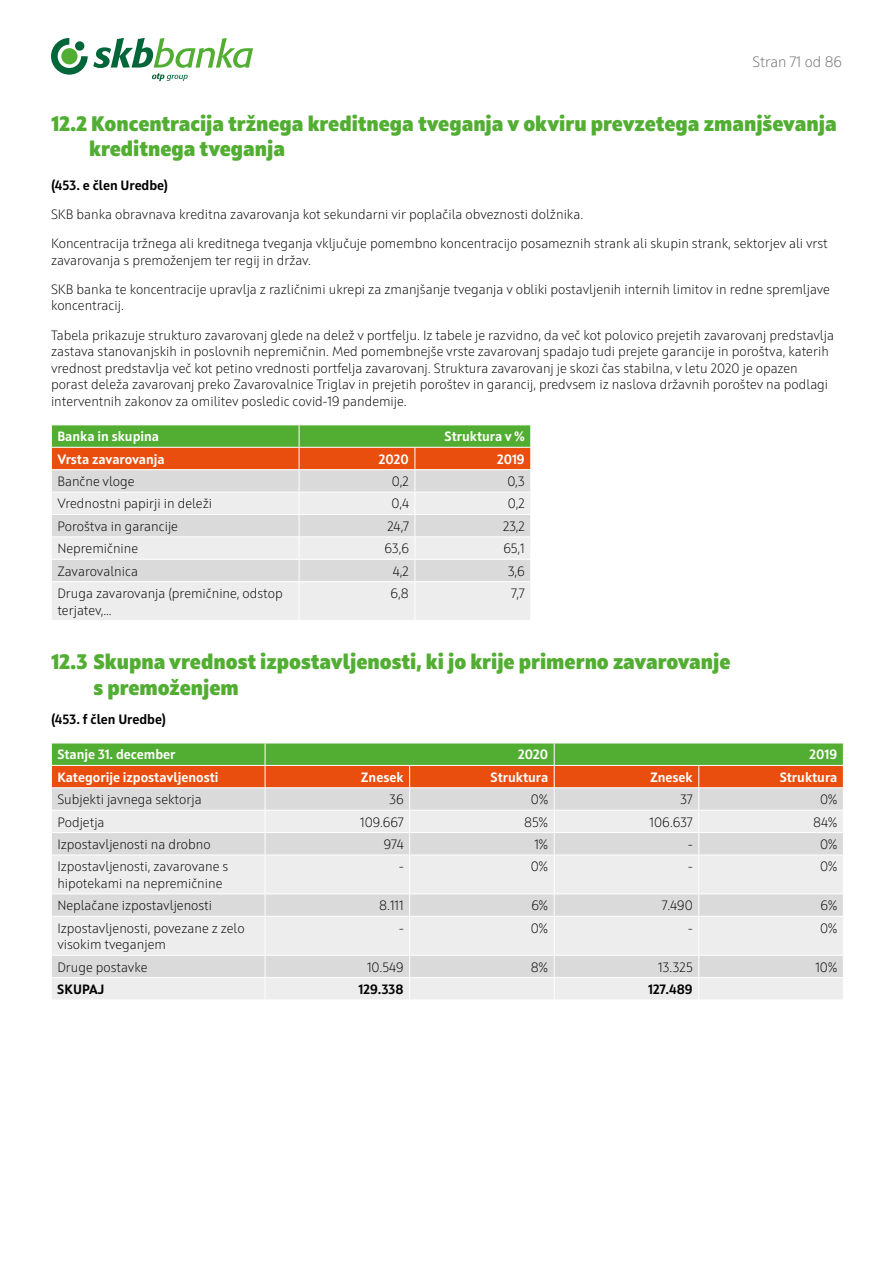
<style>
.page{position:relative;width:893px;height:1263px;background:#fff}
.page>*{position:absolute;margin:0;border:0;box-sizing:border-box;transform-origin:0 0}
.t1{font:800 21px/25.2px "Squad";color:#52ae32}
.t2{font:300 15px "Squad";color:#706f6f}
.t3{font:300 13.5px/16.5px "Squad";color:#000}
.t4{font:700 13.5px "Squad";color:#fff}
.t5{font:700 13.5px "Squad";color:#000}
</style>
<div class="page">
<svg style="left:51px;top:38px;width:202px;height:43px"></svg>
<div style="left:52px;top:582px;width:478px;height:38px;background:#ededed"></div>
<hr style="left:299px;top:582px;width:1px;height:38px;background:#fff">
<hr style="left:415px;top:582px;width:1px;height:38px;background:#fff">
<svg style="left:51px;top:425px;width:480px;height:156px;background:#d0c8ae"></svg>
<hr style="left:51px;top:469px;width:248px;height:1px;background:#fff">
<hr style="left:299px;top:469px;width:116px;height:1px;background:#fff">
<hr style="left:415px;top:469px;width:116px;height:1px;background:#fff">
<svg style="left:52px;top:856px;width:791px;height:143px;background:#e7e7e7"></svg>
<hr style="left:265px;top:855px;width:1px;height:38px;background:#fff">
<hr style="left:409px;top:855px;width:1px;height:38px;background:#fff">
<hr style="left:554px;top:855px;width:1px;height:38px;background:#fff">
<hr style="left:698px;top:855px;width:1px;height:38px;background:#fff">
<hr style="left:51px;top:893px;width:214px;height:1px;background:#fff">
<hr style="left:265px;top:893px;width:145px;height:1px;background:#fff">
<svg style="left:265px;top:894px;width:1px;height:22px"></svg>
<hr style="left:410px;top:893px;width:144px;height:1px;background:#fff">
<svg style="left:409px;top:894px;width:1px;height:22px"></svg>
<hr style="left:554px;top:893px;width:145px;height:1px;background:#fff">
<svg style="left:554px;top:894px;width:1px;height:22px"></svg>
<hr style="left:699px;top:893px;width:145px;height:1px;background:#fff">
<svg style="left:698px;top:894px;width:1px;height:22px"></svg>
<hr style="left:51px;top:916px;width:214px;height:1px;background:#fff">
<hr style="left:265px;top:916px;width:145px;height:1px;background:#fff">
<hr style="left:265px;top:917px;width:1px;height:38px;background:#fff">
<hr style="left:410px;top:916px;width:144px;height:1px;background:#fff">
<hr style="left:409px;top:917px;width:1px;height:38px;background:#fff">
<hr style="left:554px;top:916px;width:145px;height:1px;background:#fff">
<hr style="left:554px;top:917px;width:1px;height:38px;background:#fff">
<hr style="left:699px;top:916px;width:145px;height:1px;background:#fff">
<hr style="left:698px;top:917px;width:1px;height:38px;background:#fff">
<hr style="left:51px;top:955px;width:214px;height:1px;background:#fff">
<hr style="left:265px;top:955px;width:145px;height:1px;background:#fff">
<hr style="left:410px;top:955px;width:144px;height:1px;background:#fff">
<hr style="left:554px;top:955px;width:145px;height:1px;background:#fff">
<hr style="left:699px;top:955px;width:145px;height:1px;background:#fff">
<hr style="left:51px;top:977px;width:214px;height:1px;background:#fff">
<hr style="left:265px;top:977px;width:145px;height:1px;background:#fff">
<svg style="left:265px;top:956px;width:1px;height:43px"></svg>
<hr style="left:410px;top:977px;width:144px;height:1px;background:#fff">
<svg style="left:409px;top:956px;width:1px;height:43px"></svg>
<hr style="left:554px;top:977px;width:145px;height:1px;background:#fff">
<svg style="left:554px;top:956px;width:1px;height:43px"></svg>
<hr style="left:699px;top:977px;width:145px;height:1px;background:#fff">
<svg style="left:698px;top:956px;width:1px;height:43px"></svg>
<svg style="left:51px;top:743px;width:793px;height:112px;background:#c7bc98"></svg>
<hr style="left:51px;top:765px;width:214px;height:1px;background:#fff">
<hr style="left:265px;top:765px;width:145px;height:1px;background:#fff">
<hr style="left:410px;top:765px;width:144px;height:1px;background:#fff">
<hr style="left:554px;top:765px;width:145px;height:1px;background:#fff">
<hr style="left:699px;top:765px;width:145px;height:1px;background:#fff">
<p class="t2" style="left:752px;top:53px;width:91px">Stran 71 od 86</p>
<h1 class="t1" style="left:89px;top:111px;width:749px;text-indent:-38px">12.2 Koncentracija tržnega kreditnega tveganja v okviru prevzetega zmanjševanja kreditnega tveganja</h1>
<p class="t5" style="left:51px;top:176px;width:119px">(453. e člen Uredbe)</p>
<p class="t3" style="left:51px;top:200px;width:778px;line-height:29.2px">SKB banka obravnava kreditna zavarovanja kot sekundarni vir poplačila obveznosti dolžnika.<br>Koncentracija tržnega ali kreditnega tveganja vključuje pomembno koncentracijo posameznih strank ali skupin strank, sektorjev ali vrst</p>
<p class="t3" style="left:51px;top:245px;width:780px;line-height:29.2px">zavarovanja s premoženjem ter regij in držav.<br>SKB banka te koncentracije upravlja z različnimi ukrepi za zmanjšanje tveganja v obliki postavljenih internih limitov in redne spremljave</p>
<p class="t3" style="left:51px;top:291px;width:785px;line-height:29.2px">koncentracij.<br>Tabela prikazuje strukturo zavarovanj glede na delež v portfelju. Iz tabele je razvidno, da več kot polovico prejetih zavarovanj predstavlja</p>
<p class="t3" style="left:51px;top:343px;width:779px">zastava stanovanjskih in poslovnih nepremičnin. Med pomembnejše vrste zavarovanj spadajo tudi prejete garancije in poroštva, katerih vrednost predstavlja več kot petino vrednosti portfelja zavarovanj. Struktura zavarovanj je skozi čas stabilna, v letu 2020 je opazen porast deleža zavarovanj preko Zavarovalnice Triglav in prejetih poroštev in garancij, predvsem iz naslova državnih poroštev na podlagi interventnih zakonov za omilitev posledic covid-19 pandemije.</p>
<p class="t4" style="left:57px;top:428px;width:103px">Banka in skupina</p>
<p class="t4" style="left:445px;top:428px;width:82px">Struktura v %</p>
<p class="t4" style="left:57px;top:450px;width:109px">Vrsta zavarovanja</p>
<p class="t4" style="left:379px;top:450px;width:31px">2020</p>
<p class="t4" style="left:497px;top:450px;width:29px">2019</p>
<p class="t3" style="left:57px;top:473px;width:79px">Bančne vloge</p>
<p class="t3" style="left:392px;top:473px;width:18px">0,2</p>
<p class="t3" style="left:507px;top:473px;width:19px">0,3</p>
<p class="t3" style="left:57px;top:496px;width:156px">Vrednostni papirji in deleži</p>
<p class="t3" style="left:391px;top:496px;width:19px">0,4</p>
<p class="t3" style="left:508px;top:496px;width:18px">0,2</p>
<p class="t3" style="left:57px;top:518px;width:122px">Poroštva in garancije</p>
<p class="t3" style="left:387px;top:518px;width:23px">24,7</p>
<p class="t3" style="left:503px;top:518px;width:23px">23,2</p>
<p class="t3" style="left:57px;top:540px;width:82px">Nepremičnine</p>
<p class="t3" style="left:385px;top:540px;width:26px">63,6</p>
<p class="t3" style="left:503px;top:540px;width:23px">65,1</p>
<p class="t3" style="left:57px;top:563px;width:82px">Zavarovalnica</p>
<p class="t3" style="left:393px;top:563px;width:18px">4,2</p>
<p class="t3" style="left:508px;top:563px;width:18px">3,6</p>
<p class="t3" style="left:57px;top:585px;width:227px">Druga zavarovanja (premičnine, odstop terjatev,…</p>
<p class="t3" style="left:391px;top:585px;width:20px">6,8</p>
<p class="t3" style="left:511px;top:585px;width:15px">7,7</p>
<h1 class="t1" style="left:94px;top:649px;width:639px;text-indent:-43px">12.3 Skupna vrednost izpostavljenosti, ki jo krije primerno zavarovanje s premoženjem</h1>
<p class="t5" style="left:51px;top:710px;width:116px">(453. f člen Uredbe)</p>
<p class="t4" style="left:57px;top:746px;width:120px">Stanje 31. december</p>
<p class="t4" style="left:518px;top:746px;width:31px">2020</p>
<p class="t4" style="left:810px;top:746px;width:29px">2019</p>
<p class="t4" style="left:57px;top:768px;width:163px">Kategorije izpostavljenosti</p>
<p class="t4" style="left:361px;top:768px;width:44px">Znesek</p>
<p class="t4" style="left:491px;top:768px;width:59px">Struktura</p>
<p class="t4" style="left:650px;top:768px;width:44px">Znesek</p>
<p class="t4" style="left:780px;top:768px;width:59px">Struktura</p>
<p class="t3" style="left:57px;top:791px;width:146px">Subjekti javnega sektorja</p>
<p class="t3" style="left:389px;top:791px;width:16px">36</p>
<p class="t3" style="left:531px;top:791px;width:19px">0%</p>
<p class="t3" style="left:681px;top:791px;width:14px">37</p>
<p class="t3" style="left:820px;top:791px;width:19px">0%</p>
<p class="t3" style="left:57px;top:814px;width:49px">Podjetja</p>
<p class="t3" style="left:360px;top:814px;width:45px">109.667</p>
<p class="t3" style="left:524px;top:814px;width:25px">85%</p>
<p class="t3" style="left:650px;top:814px;width:45px">106.637</p>
<p class="t3" style="left:813px;top:814px;width:26px">84%</p>
<p class="t3" style="left:57px;top:836px;width:155px">Izpostavljenosti na drobno</p>
<p class="t3" style="left:384px;top:836px;width:21px">974</p>
<p class="t3" style="left:534px;top:836px;width:15px">1%</p>
<p class="t3" style="left:688px;top:836px;width:6px">-</p>
<p class="t3" style="left:820px;top:836px;width:19px">0%</p>
<p class="t3" style="left:57px;top:858px;width:172px">Izpostavljenosti, zavarovane s hipotekami na nepremičnine</p>
<p class="t3" style="left:399px;top:858px;width:6px">-</p>
<p class="t3" style="left:531px;top:858px;width:19px">0%</p>
<p class="t3" style="left:688px;top:858px;width:6px">-</p>
<p class="t3" style="left:820px;top:858px;width:19px">0%</p>
<p class="t3" style="left:57px;top:897px;width:156px">Neplačane izpostavljenosti</p>
<p class="t3" style="left:379px;top:897px;width:26px">8.111</p>
<p class="t3" style="left:531px;top:897px;width:18px">6%</p>
<p class="t3" style="left:662px;top:897px;width:32px">7.490</p>
<p class="t3" style="left:820px;top:897px;width:18px">6%</p>
<p class="t3" style="left:57px;top:920px;width:189px">Izpostavljenosti, povezane z zelo visokim tveganjem</p>
<p class="t3" style="left:399px;top:920px;width:6px">-</p>
<p class="t3" style="left:531px;top:920px;width:19px">0%</p>
<p class="t3" style="left:688px;top:920px;width:6px">-</p>
<p class="t3" style="left:820px;top:920px;width:19px">0%</p>
<p class="t3" style="left:57px;top:959px;width:92px">Druge postavke</p>
<p class="t3" style="left:367px;top:959px;width:38px">10.549</p>
<p class="t3" style="left:531px;top:959px;width:19px">8%</p>
<p class="t3" style="left:658px;top:959px;width:36px">13.325</p>
<p class="t3" style="left:815px;top:959px;width:23px">10%</p>
<p class="t5" style="left:57px;top:981px;width:49px">SKUPAJ</p>
<p class="t5" style="left:359px;top:981px;width:46px">129.338</p>
<p class="t5" style="left:648px;top:981px;width:46px">127.489</p>
</div>
